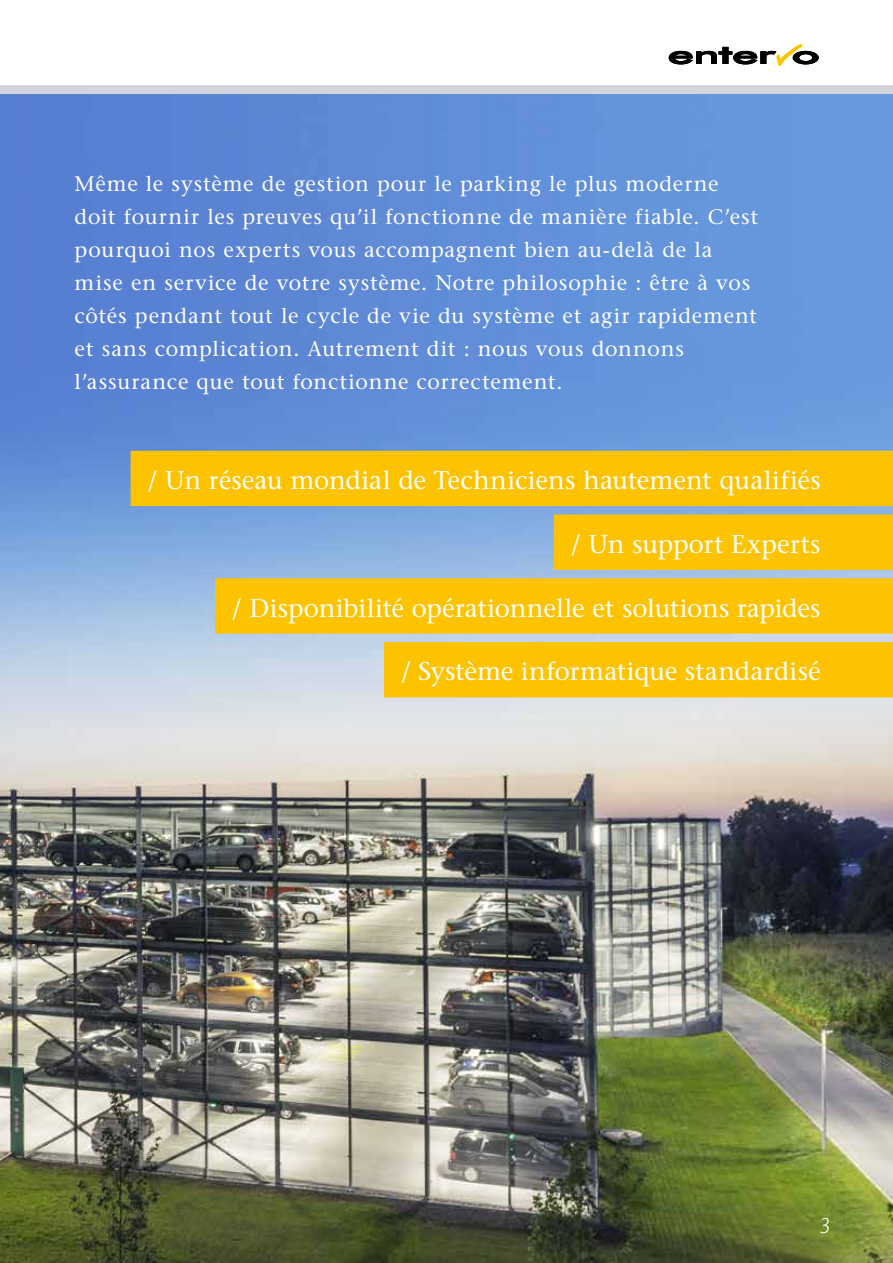
<style>
.page{position:relative;width:893px;height:1263px;background:#fff}
.page>*{position:absolute;margin:0;border:0;box-sizing:border-box;transform-origin:0 0}
.t1{font:500 25.5px "Stone Serif Std";color:#fff}
.t2{font:500 21px/33px "Stone Serif Std";letter-spacing:.035em;color:#fff}
.t3{font:300 21px "Stone Sans IIITC Com";color:#fff}
</style>
<div class="page">
<img style="left:0;top:94px;width:893px;height:1169px">
<div style="left:131px;top:451px;width:762px;height:55px;background:#fdc300"></div>
<div style="left:554px;top:514px;width:339px;height:56px;background:#fdc300"></div>
<div style="left:215px;top:578px;width:678px;height:56px;background:#fdc300"></div>
<div style="left:384px;top:642px;width:509px;height:55px;background:#fdc300"></div>
<div style="left:0;top:85px;width:893px;height:9px;background:#d3d5da"></div>
<svg style="left:669px;top:44px;width:150px;height:22px"></svg>
<p class="t2" style="left:75px;top:168px;width:685px">Même le système de gestion pour le parking le plus moderne doit fournir les preuves qu’il fonctionne de manière fiable. C’est pourquoi nos experts vous accompagnent bien au-delà de la mise en service de votre système. Notre philosophie : être à vos côtés pendant tout le cycle de vie du système et agir rapidement et sans complication. Autrement dit : nous vous donnons l’assurance que tout fonctionne correctement.</p>
<p class="t1" style="left:148px;top:465px;width:675px">/ Un réseau mondial de Techniciens hautement qualifiés</p>
<p class="t1" style="left:571px;top:529px;width:251px">/ Un support Experts</p>
<p class="t1" style="left:232px;top:593px;width:590px">/ Disponibilité opérationnelle et solutions rapides</p>
<p class="t1" style="left:401px;top:656px;width:421px">/ Système informatique standardisé</p>
<p class="t3" style="left:819px;top:1213px;width:16px">3</p>
</div>
